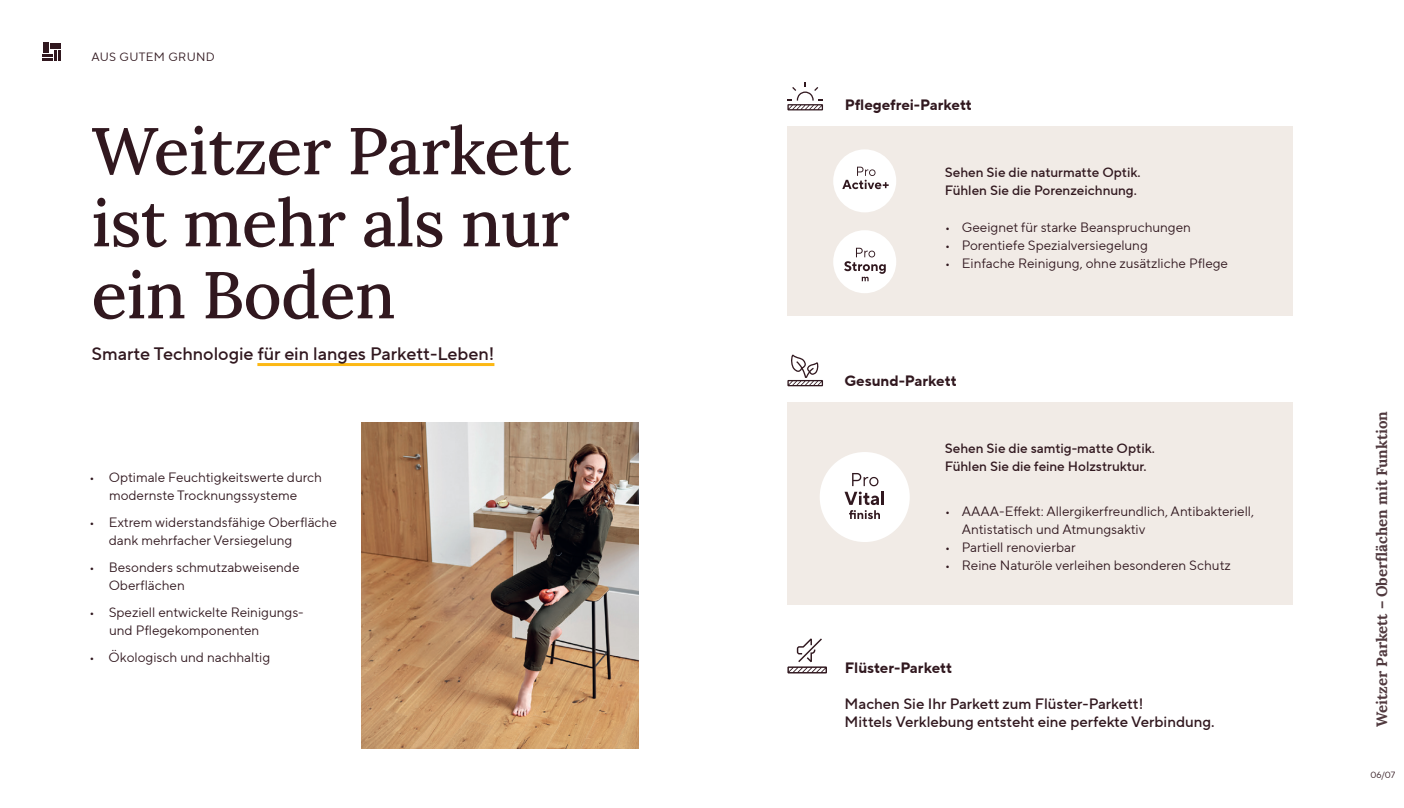
<style>
.page{position:relative;width:1404px;height:808px;background:#fff}
.page>*{position:absolute;margin:0;border:0;box-sizing:border-box;transform-origin:0 0}
.t1{font:500 66px/72px "Lora";letter-spacing:-.01em;color:#31181f;text-align:justify}
.t2{font:500 18px "TT Norms Pro";color:#31181f}
.t3{font:500 15px/18px "TT Norms Pro";color:#31181f}
.t4{font:700 15px "TT Norms Pro";color:#31181f}
.t5{font:700 15px "Lora";color:#50393e}
.t6{font:13.5px/18px "TT Norms Pro";color:#31181f}
.t7{font:500 13.5px/18px "TT Norms Pro";color:#31181f}
.t8{font:12px "TT Norms Pro";letter-spacing:.025em;color:#31181f}
.t9{font:9px "TT Norms Pro";color:#31181f}
</style>
<div class="page">
<svg style="left:43px;top:43px;width:18px;height:18px"></svg>
<hr style="left:257px;top:363px;width:237px;height:3px;background:#fcb814">
<img style="left:361px;top:423px;width:277px;height:325px">
<div style="left:787px;top:126px;width:505px;height:190px;background:#f1ebe6"></div>
<svg style="left:787px;top:638px;width:39px;height:35px"></svg>
<svg style="left:787px;top:355px;width:36px;height:31px"></svg>
<svg style="left:787px;top:82px;width:36px;height:28px"></svg>
<div style="left:787px;top:402px;width:505px;height:203px;background:#f1ebe6"></div>
<div style="left:819px;top:452px;width:90px;height:90px;background:#fff;border-radius:50%"></div>
<svg style="left:852px;top:473px;width:26px;height:13px"></svg>
<svg style="left:844px;top:492px;width:39px;height:27px"></svg>
<div style="left:833px;top:149px;width:63px;height:63px;background:#fff;border-radius:50%"></div>
<svg style="left:842px;top:167px;width:46px;height:22px"></svg>
<div style="left:833px;top:230px;width:63px;height:63px;background:#fff;border-radius:50%"></div>
<svg style="left:844px;top:248px;width:41px;height:33px"></svg>
<p class="t8" style="left:91px;top:48px;width:125px">AUS GUTEM GRUND</p>
<h1 class="t1" style="left:91px;top:110px;width:481px">Weitzer Parkett ist mehr als nur ein Boden</h1>
<h2 class="t2" style="left:91px;top:341px;width:404px">Smarte Technologie für ein langes Parkett-Leben!</h2>
<p class="t6" style="left:89px;top:468px;width:234px;text-align:center">• Optimale Feuchtigkeitswerte durch modernste Trocknungssysteme</p>
<p class="t6" style="left:109px;top:513px;width:229px;text-indent:-20px">• Extrem widerstandsfähige Oberfläche dank mehrfacher Versiegelung</p>
<p class="t6" style="left:109px;top:558px;width:192px;text-indent:-19px">• Besonders schmutzabweisende<br>Oberflächen</p>
<p class="t6" style="left:109px;top:603px;width:196px;text-indent:-20px">• Speziell entwickelte Reinigungs&shy;und Pflegekomponenten</p>
<p class="t6" style="left:89px;top:648px;width:182px">• Ökologisch und nachhaltig</p>
<p class="t4" style="left:844px;top:94px;width:129px">Pflegefrei-Parkett</p>
<p class="t7" style="left:944px;top:164px;width:197px">Sehen Sie die naturmatte Optik.<br>Fühlen Sie die Porenzeichnung.</p>
<p class="t6" style="left:944px;top:218px;width:247px">• Geeignet für starke Beanspruchungen</p>
<p class="t6" style="left:944px;top:236px;width:204px">• Porentiefe Spezialversiegelung</p>
<p class="t6" style="left:944px;top:254px;width:284px">• Einfache Reinigung, ohne zusätzliche Pflege</p>
<p class="t4" style="left:844px;top:370px;width:114px">Gesund-Parkett</p>
<p class="t7" style="left:944px;top:439px;width:211px">Sehen Sie die samtig-matte Optik.<br>Fühlen Sie die feine Holzstruktur.</p>
<p class="t6" style="left:961px;top:502px;width:293px;text-indent:-17px">• AAAA-Effekt: Allergikerfreundlich, Antibakteriell,<br>Antistatisch und Atmungsaktiv</p>
<p class="t6" style="left:944px;top:538px;width:132px">• Partiell renovierbar</p>
<p class="t6" style="left:944px;top:556px;width:287px">• Reine Naturöle verleihen besonderen Schutz</p>
<p class="t4" style="left:844px;top:656px;width:109px">Flüster-Parkett</p>
<p class="t3" style="left:844px;top:695px;width:371px">Machen Sie Ihr Parkett zum Flüster-Parkett!<br>Mittels Verklebung entsteht eine perfekte Verbindung.</p>
<p class="t5" style="left:1370px;top:727px;width:317px;rotate:-90deg">Weitzer Parkett – Oberflächen mit Funktion</p>
<p class="t9" style="left:1370px;top:769px;width:26px">06/07</p>
</div>
